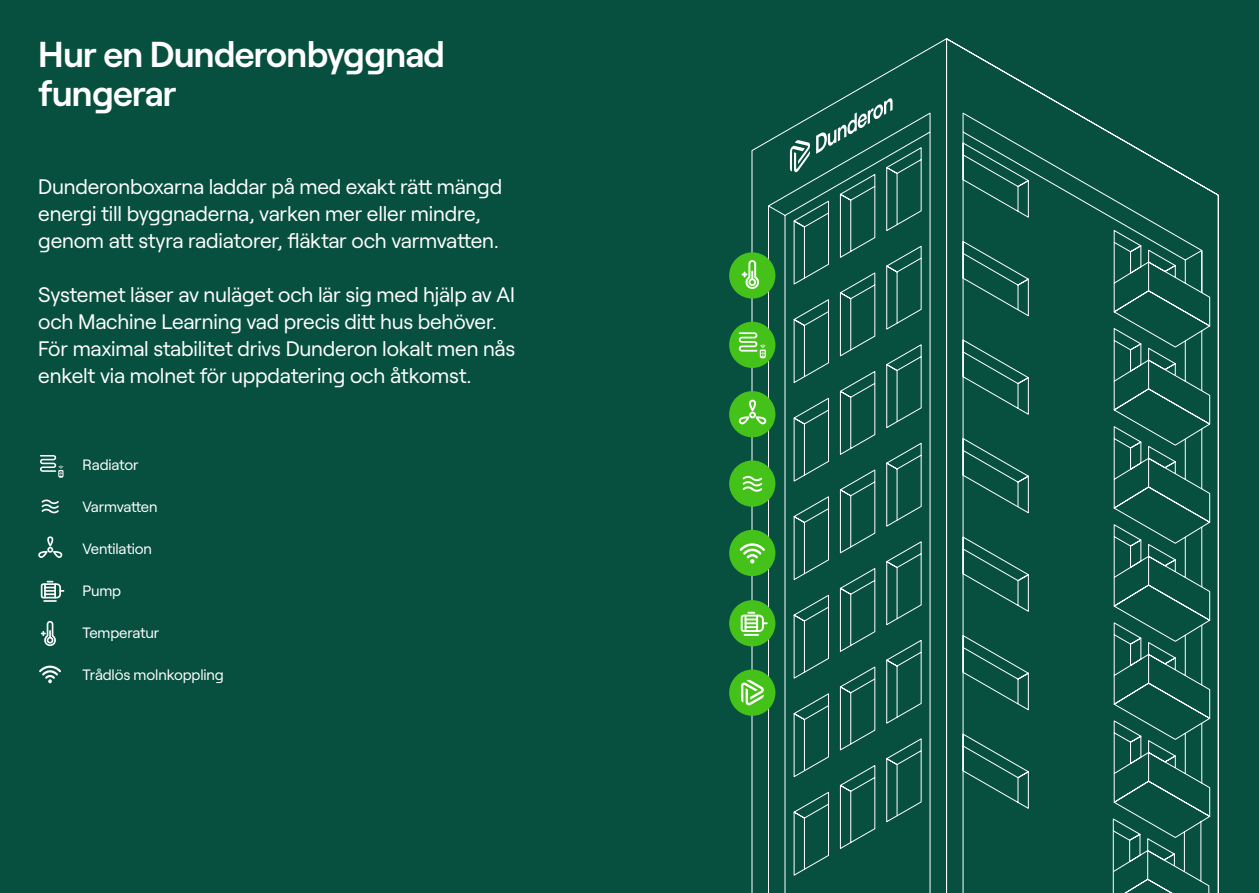
<style>
.page{position:relative;width:1259px;height:893px;background:#07503f}
.page>*{position:absolute;margin:0;border:0;box-sizing:border-box;transform-origin:0 0}
.t1{font:600 36px/39px "Roobert";letter-spacing:-.02em;color:#fff}
.t2{font:21px/27px "Roobert";letter-spacing:-.01em;color:#fff}
.t3{font:15px "Roobert";letter-spacing:-.01em;color:#fff}
</style>
<div class="page">
<svg style="left:751px;top:38px;width:468px;height:855px"></svg>
<svg style="left:790px;top:140px;width:20px;height:32px"></svg>
<svg style="left:816px;top:97px;width:76px;height:57px"></svg>
<svg style="left:41px;top:621px;width:15px;height:25px"></svg>
<svg style="left:39px;top:666px;width:22px;height:17px"></svg>
<svg style="left:41px;top:581px;width:23px;height:21px"></svg>
<svg style="left:42px;top:499px;width:17px;height:14px"></svg>
<svg style="left:38px;top:536px;width:24px;height:22px"></svg>
<svg style="left:40px;top:455px;width:23px;height:23px"></svg>
<div style="left:729px;top:252px;width:46px;height:47px;background:#45c21a;border-radius:50%"></div>
<svg style="left:741px;top:260px;width:18px;height:29px"></svg>
<div style="left:729px;top:322px;width:46px;height:46px;background:#45c21a;border-radius:50%"></div>
<div style="left:729px;top:391px;width:46px;height:46px;background:#45c21a;border-radius:50%"></div>
<svg style="left:739px;top:400px;width:27px;height:24px"></svg>
<div style="left:729px;top:530px;width:46px;height:46px;background:#45c21a;border-radius:50%"></div>
<div style="left:729px;top:600px;width:46px;height:46px;background:#45c21a;border-radius:50%"></div>
<div style="left:729px;top:670px;width:46px;height:46px;background:#45c21a;border-radius:50%"></div>
<div style="left:729px;top:460px;width:46px;height:47px;background:#45c21a;border-radius:50%"></div>
<svg style="left:739px;top:543px;width:26px;height:21px"></svg>
<svg style="left:740px;top:612px;width:27px;height:24px"></svg>
<svg style="left:742px;top:476px;width:21px;height:16px"></svg>
<svg style="left:739px;top:332px;width:27px;height:26px"></svg>
<svg style="left:741px;top:680px;width:23px;height:25px"></svg>
<p class="t1" style="left:38px;top:32px;width:408px">Hur en Dunderonbyggnad fungerar</p>
<p class="t2" style="left:38px;top:171px;width:465px">Dunderonboxarna laddar på med exakt rätt mängd energi till byggnaderna, varken mer eller mindre, genom att styra radiatorer, fläktar och varmvatten.</p>
<p class="t2" style="left:38px;top:279px;width:478px">Systemet läser av nuläget och lär sig med hjälp av AI och Machine Learning vad precis ditt hus behöver.<br>För maximal stabilitet drivs Dunderon lokalt men nås enkelt via molnet för uppdatering och åtkomst.</p>
<p class="t3" style="left:83px;top:453px;width:58px">Radiator</p>
<p class="t3" style="left:83px;top:495px;width:77px">Varmvatten</p>
<p class="t3" style="left:83px;top:537px;width:71px">Ventilation</p>
<p class="t3" style="left:83px;top:579px;width:40px">Pump</p>
<p class="t3" style="left:83px;top:621px;width:78px">Temperatur</p>
<p class="t3" style="left:83px;top:663px;width:143px">Trådlös molnkoppling</p>
</div>
